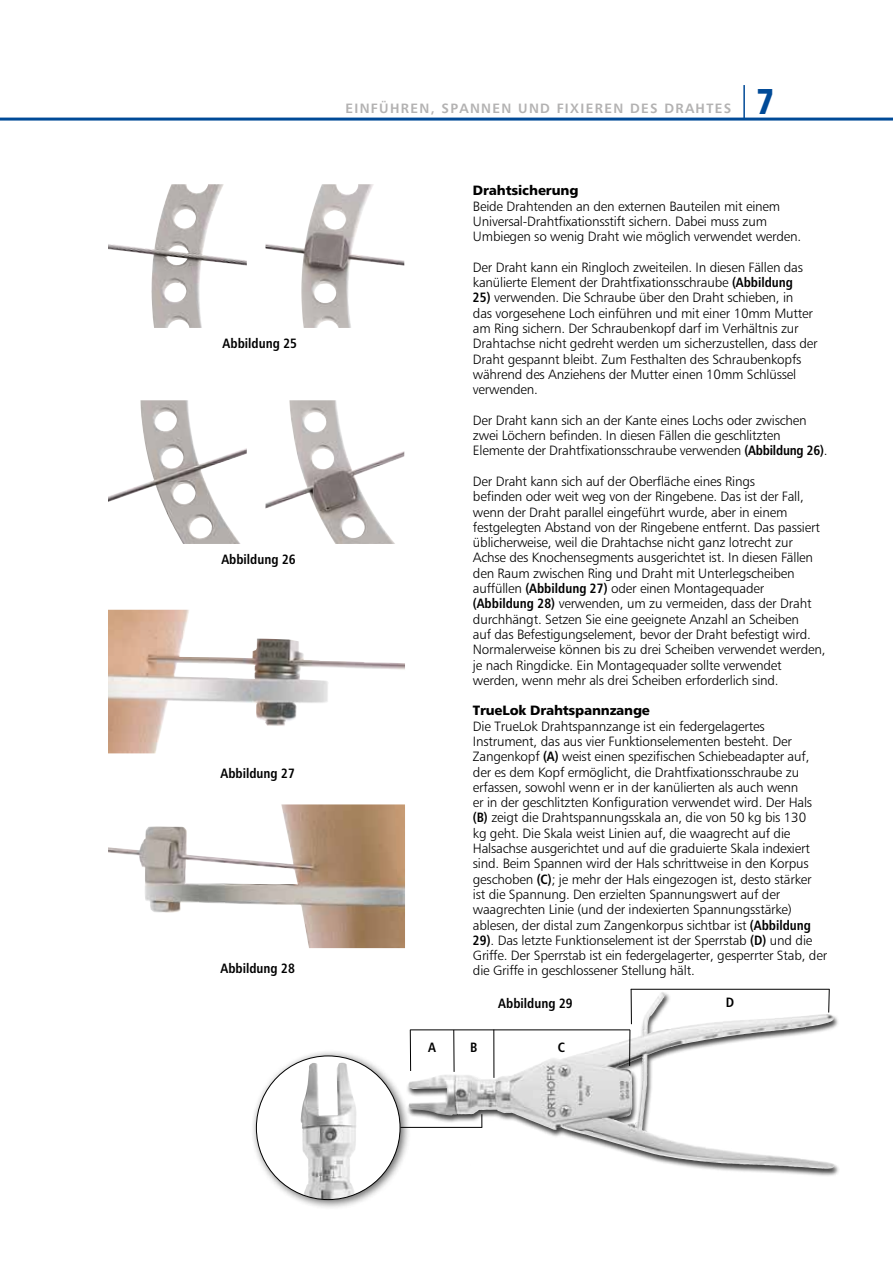
<style>
.page{position:relative;width:893px;height:1263px;background:#fff}
.page>*{position:absolute;margin:0;border:0;box-sizing:border-box;transform-origin:0 0}
.t1{font:36px "Humanist 777 BT Black B";color:#004a97;scale:.8 1}
.t2{font:13.5px/15.3px "Humanist 777 BT Light B";letter-spacing:-.015em;color:#000}
.t3{font:13.5px "Humanist 777 BT Bold Condensed B";color:#000}
.t4{font:13.5px "Humanist 777 BT Bold B";letter-spacing:.1em;color:#b3b2b2}
.t5{font:13.5px "Humanist 777 BT Black B";letter-spacing:-.015em;color:#000}
.s1{font-family:"Humanist 777 BT Bold Condensed B"}
</style>
<div class="page">
<img style="left:108px;top:184px;width:139px;height:144px">
<img style="left:266px;top:184px;width:138px;height:144px">
<img style="left:108px;top:400px;width:139px;height:144px">
<img style="left:266px;top:400px;width:138px;height:144px">
<img style="left:108px;top:610px;width:297px;height:143px">
<img style="left:108px;top:804px;width:297px;height:144px">
<hr style="left:743px;top:85px;width:2px;height:34px;background:#004a97">
<hr style="left:0;top:118px;width:893px;height:3px;background:#004a97">
<div style="left:406px;top:991px;width:435px;height:186px;background:#000;opacity:.75"></div>
<img style="left:408px;top:992px;width:254px;height:133px">
<hr style="left:410px;top:1029px;width:220px;height:1px;background:#000">
<hr style="left:400px;top:1127px;width:82px;height:1px;background:#000">
<hr style="left:493px;top:1029px;width:1px;height:49px;background:#000">
<svg style="left:481px;top:1114px;width:1px;height:13px"></svg>
<hr style="left:629px;top:1030px;width:1px;height:36px;background:#000">
<hr style="left:453px;top:1030px;width:1px;height:42px;background:#000">
<hr style="left:410px;top:1030px;width:1px;height:41px;background:#000">
<hr style="left:631px;top:989px;width:199px;height:1px;background:#000">
<svg style="left:828px;top:988px;width:2px;height:25px"></svg>
<hr style="left:631px;top:989px;width:1px;height:35px;background:#000">
<div style="left:250px;top:1049px;width:161px;height:161px;background:#000;opacity:.6"></div>
<div style="left:256px;top:1056px;width:144px;height:143px;background:#fff;border-radius:50%"></div>
<img style="left:300px;top:1063px;width:59px;height:136px">
<p class="t3" style="left:223px;top:335px;width:76px">Abbildung 25</p>
<p class="t3" style="left:221px;top:551px;width:76px">Abbildung 26</p>
<p class="t3" style="left:220px;top:764px;width:76px">Abbildung 27</p>
<p class="t3" style="left:220px;top:959px;width:76px">Abbildung 28</p>
<p class="t4" style="left:345px;top:100px;width:387px">EINFÜHREN, SPANNEN UND FIXIEREN DES DRAHTES</p>
<h1 class="t1" style="left:757px;top:78px;width:24px">7</h1>
<p class="t5" style="left:473px;top:182px;width:107px">Drahtsicherung</p>
<p class="t2" style="left:473px;top:198px;width:330px">Beide Drahtenden an den externen Bauteilen mit einem<br>Universal-Drahtfixationsstift sichern. Dabei muss zum<br>Umbiegen so wenig Draht wie möglich verwendet werden.</p>
<p class="t2" style="left:473px;top:259px;width:332px">Der Draht kann ein Ringloch zweiteilen. In diesen Fällen das kanülierte Element der Drahtfixationsschraube <span class="s1">(Abbildung</span></p>
<p class="t2" style="left:473px;top:290px;width:346px"><span class="s1">25)</span> verwenden. Die Schraube über den Draht schieben, in<br>das vorgesehene Loch einführen und mit einer 10mm Mutter am Ring sichern. Der Schraubenkopf darf im Verhältnis zur Drahtachse nicht gedreht werden um sicherzustellen, dass der Draht gespannt bleibt. Zum Festhalten des Schraubenkopfs während des Anziehens der Mutter einen 10mm Schlüssel verwenden.</p>
<p class="t2" style="left:473px;top:412px;width:356px">Der Draht kann sich an der Kante eines Lochs oder zwischen zwei Löchern befinden. In diesen Fällen die geschlitzten<br>Elemente der Drahtfixationsschraube verwenden <span class="s1">(Abbildung 26)</span>.</p>
<p class="t2" style="left:473px;top:473px;width:354px">Der Draht kann sich auf der Oberfläche eines Rings<br>befinden oder weit weg von der Ringebene. Das ist der Fall, wenn der Draht parallel eingeführt wurde, aber in einem festgelegten Abstand von der Ringebene entfernt. Das passiert üblicherweise, weil die Drahtachse nicht ganz lotrecht zur Achse des Knochensegments ausgerichtet ist. In diesen Fällen den Raum zwischen Ring und Draht mit Unterlegscheiben auffüllen <span class="s1">(Abbildung 27)</span> oder einen Montagequader <span class="s1">(Abbildung 28)</span> verwenden, um zu vermeiden, dass der Draht durchhängt. Setzen Sie eine geeignete Anzahl an Scheiben<br>auf das Befestigungselement, bevor der Draht befestigt wird.<br>Normalerweise können bis zu drei Scheiben verwendet werden, je nach Ringdicke. Ein Montagequader sollte verwendet werden, wenn mehr als drei Scheiben erforderlich sind.</p>
<p class="t5" style="left:473px;top:702px;width:178px">TrueLok Drahtspannzange</p>
<p class="t2" style="left:473px;top:718px;width:356px">Die TrueLok Drahtspannzange ist ein federgelagertes Instrument, das aus vier Funktionselementen besteht. Der Zangenkopf <span class="s1">(A)</span> weist einen spezifischen Schiebeadapter auf, der es dem Kopf ermöglicht, die Drahtfixationsschraube zu erfassen, sowohl wenn er in der kanülierten als auch wenn<br>er in der geschlitzten Konfiguration verwendet wird. Der Hals <span class="s1">(B)</span> zeigt die Drahtspannungsskala an, die von 50 kg bis 130<br>kg geht. Die Skala weist Linien auf, die waagrecht auf die Halsachse ausgerichtet und auf die graduierte Skala indexiert sind. Beim Spannen wird der Hals schrittweise in den Korpus geschoben <span class="s1">(C)</span>; je mehr der Hals eingezogen ist, desto stärker ist die Spannung. Den erzielten Spannungswert auf der waagrechten Linie (und der indexierten Spannungsstärke) ablesen, der distal zum Zangenkorpus sichtbar ist <span class="s1">(Abbildung 29)</span>. Das letzte Funktionselement ist der Sperrstab <span class="s1">(D)</span> und die Griffe. Der Sperrstab ist ein federgelagerter, gesperrter Stab, der die Griffe in geschlossener Stellung hält.</p>
<p class="t3" style="left:498px;top:994px;width:76px">Abbildung 29</p>
<p class="t3" style="left:428px;top:1039px;width:9px">A</p>
<p class="t3" style="left:470px;top:1039px;width:9px">B</p>
<p class="t3" style="left:558px;top:1039px;width:9px">C</p>
<p class="t3" style="left:726px;top:994px;width:10px">D</p>
</div>
